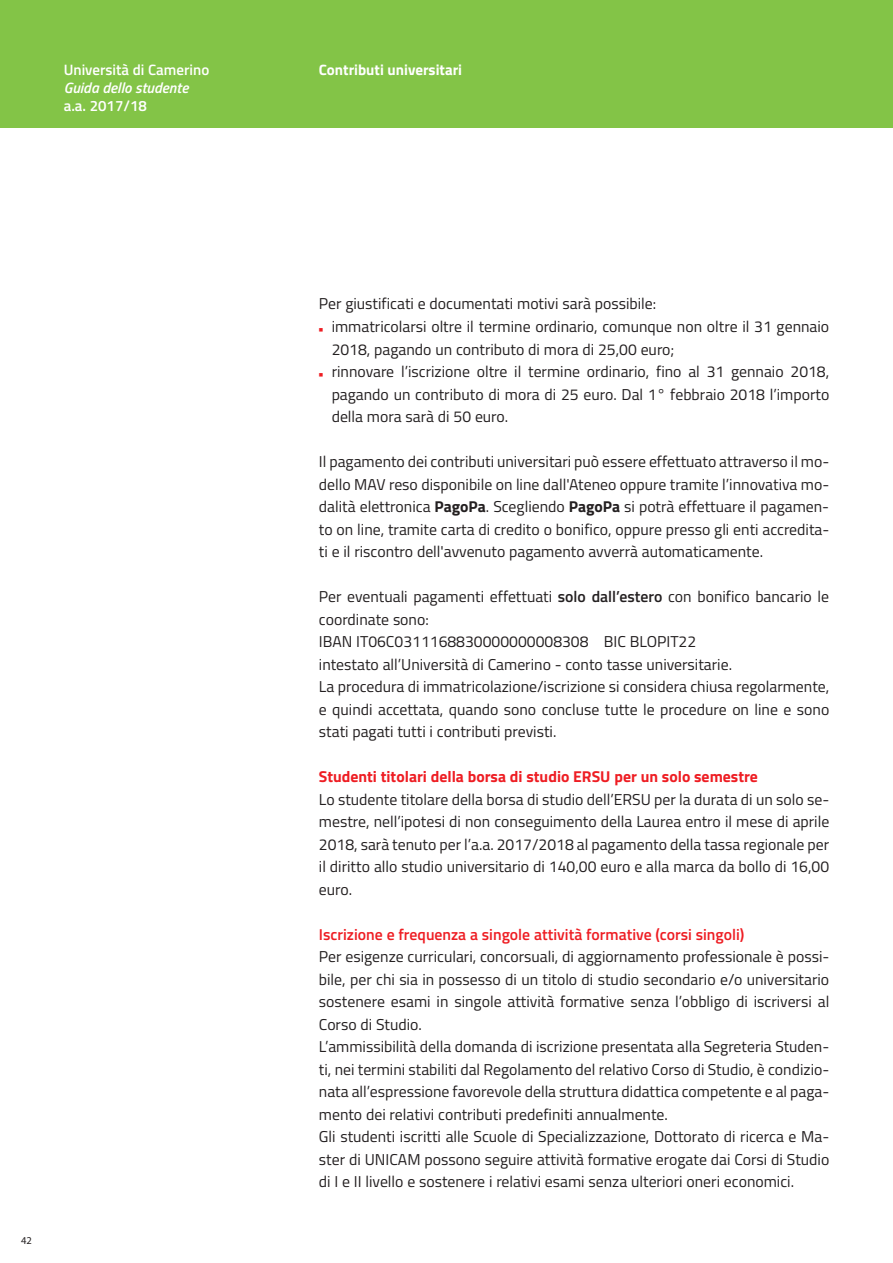
<style>
.page{position:relative;width:893px;height:1263px;background:#fff}
.page>*{position:absolute;margin:0;border:0;box-sizing:border-box;transform-origin:0 0}
.t1{font:15.75px/22.5px "Titillium";color:#231f20}
.t2{font:600 15.75px "Titillium";color:#ee1d23}
.t3{font:700 15.75px "Titillium";color:#ee1d23}
.t4{font:600 15px "Titillium";color:#fff}
.t5{font:700 15px "Titillium";color:#fff}
.t6{font:italic 600 15px "Titillium";color:#fff}
.t7{font:10.5px "Myriad";color:#231f20}
.s1{color:#ee1d23}
.s2{font-weight:700}
.s3{font-weight:600}
</style>
<div class="page">
<div style="left:0;top:0;width:893px;height:128px;background:#83c447"></div>
<p class="t4" style="left:64px;top:64px;width:147px">Università di Camerino</p>
<p class="t6" style="left:64px;top:82px;width:126px">Guida dello studente</p>
<p class="t4" style="left:64px;top:100px;width:85px">a.a. 2017/18</p>
<p class="t7" style="left:21px;top:1237px;width:12px">42</p>
<p class="t5" style="left:319px;top:65px;width:145px">Contributi universitari</p>
<p class="t1" style="left:319px;top:294px;width:339px">Per giustificati e documentati motivi sarà possibile:</p>
<p class="t1" style="left:332px;top:317px;width:499px;text-indent:-13px"><span class="s1">■</span> immatricolarsi oltre il termine ordinario, comunque non oltre il 31 gennaio<br>2018, pagando un contributo di mora di 25,00 euro;</p>
<p class="t1" style="left:332px;top:362px;width:499px;text-align:justify;text-indent:-13px"><span class="s1">■</span> rinnovare l’iscrizione oltre il termine ordinario, fino al 31 gennaio 2018, pagando un contributo di mora di 25 euro. Dal 1° febbraio 2018 l’importo della mora sarà di 50 euro.</p>
<p class="t1" style="left:319px;top:452px;width:512px;text-align:justify">Il pagamento dei contributi universitari può essere effettuato attraverso il mo&shy;dello MAV reso disponibile on line dall'Ateneo oppure tramite l’innovativa mo&shy;dalità elettronica <span class="s2">PagoPa</span>. Scegliendo <span class="s2">PagoPa</span> si potrà effettuare il pagamen&shy;to on line, tramite carta di credito o bonifico, oppure presso gli enti accredita&shy;ti e il riscontro dell'avvenuto pagamento avverrà automaticamente.</p>
<p class="t1" style="left:319px;top:587px;width:512px">Per eventuali pagamenti effettuati <span class="s3">solo dall’estero</span> con bonifico bancario le coordinate sono:<br>IBAN IT06C0311168830000000008308 BIC BLOPIT22<br>intestato all’Università di Camerino - conto tasse universitarie.<br>La procedura di immatricolazione/iscrizione si considera chiusa regolarmente, e quindi accettata, quando sono concluse tutte le procedure on line e sono stati pagati tutti i contributi previsti.</p>
<p class="t3" style="left:319px;top:771px;width:441px">Studenti titolari della borsa di studio ERSU per un solo semestre</p>
<p class="t1" style="left:319px;top:789px;width:512px;text-align:justify">Lo studente titolare della borsa di studio dell’ERSU per la durata di un solo se&shy;mestre, nell’ipotesi di non conseguimento della Laurea entro il mese di aprile 2018, sarà tenuto per l’a.a. 2017/2018 al pagamento della tassa regionale per il diritto allo studio universitario di 140,00 euro e alla marca da bollo di 16,00 euro.</p>
<p class="t2" style="left:319px;top:928px;width:427px">Iscrizione e frequenza a singole attività formative (corsi singoli)</p>
<p class="t1" style="left:319px;top:947px;width:512px">Per esigenze curriculari, concorsuali, di aggiornamento professionale è possi&shy;bile, per chi sia in possesso di un titolo di studio secondario e/o universitario sostenere esami in singole attività formative senza l’obbligo di iscriversi al Corso di Studio.<br>L’ammissibilità della domanda di iscrizione presentata alla Segreteria Studen&shy;ti, nei termini stabiliti dal Regolamento del relativo Corso di Studio, è condizio&shy;nata all’espressione favorevole della struttura didattica competente e al paga&shy;mento dei relativi contributi predefiniti annualmente.<br>Gli studenti iscritti alle Scuole di Specializzazione, Dottorato di ricerca e Ma&shy;ster di UNICAM possono seguire attività formative erogate dai Corsi di Studio di I e II livello e sostenere i relativi esami senza ulteriori oneri economici.</p>
</div>
